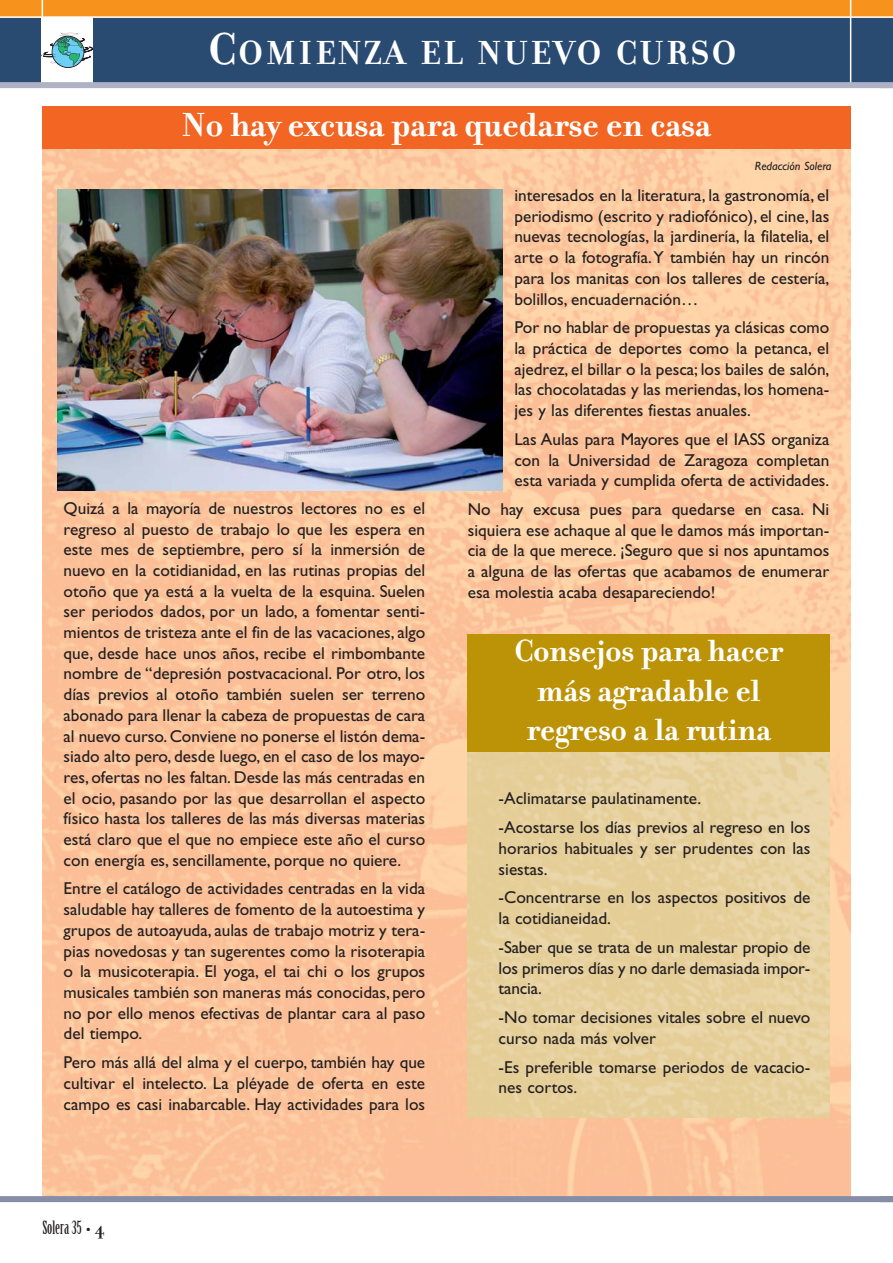
<style>
.page{position:relative;width:893px;height:1263px;background:#fff}
.page>*{position:absolute;margin:0;border:0;box-sizing:border-box;transform-origin:0 0}
.t1{font:700 36px "Filosofia";color:#fff}
.t2{font:700 36px "Filosofia";letter-spacing:.07em;color:#fff}
.t3{font:700 33px/39.6px "Filosofia";color:#fff;text-align:center}
.t4{font:18px "Birch";color:#231f20}
.t5{font:17.25px/20.7px "Gill Sans";color:#231f20;text-align:justify}
.t6{font:italic 12px "Gill Sans";color:#231f20}
.s1{font-size:48px}
.s2{font-family:"Filosofia";font-weight:700}
</style>
<div class="page">
<img style="left:42px;top:149px;width:808px;height:1047px">
<div style="left:42px;top:106px;width:808px;height:43px;background:#f26522"></div>
<div style="left:0;top:0;width:892px;height:85px;background:#294b72"></div>
<div style="left:0;top:0;width:892px;height:17px;background:#f7931d"></div>
<hr style="left:849px;top:0;width:2px;height:85px;background:#fff">
<div style="left:0;top:1196px;width:892px;height:6px;background:#858da7"></div>
<img style="left:468px;top:752px;width:361px;height:366px">
<div style="left:468px;top:634px;width:361px;height:118px;background:#bc9307"></div>
<img style="left:57px;top:190px;width:445px;height:300px">
<div style="left:42px;top:17px;width:51px;height:66px;background:#fff"></div>
<svg style="left:43px;top:33px;width:50px;height:35px"></svg>
<hr style="left:0;top:16px;width:892px;height:2px;background:#fff">
<hr style="left:42px;top:0;width:1px;height:85px;background:#fff">
<div style="left:0;top:82px;width:892px;height:6px;background:#aeb2c4"></div>
<h1 class="t2" style="left:208px;top:41px;width:529px"><span class="s1">C</span>OMIENZA EL NUEVO CURSO</h1>
<h1 class="t1" style="left:182px;top:112px;width:530px">No hay excusa para quedarse en casa</h1>
<p class="t6" style="left:755px;top:161px;width:78px">Redacción Solera</p>
<p class="t5" style="left:64px;top:500px;width:363px">Quizá a la mayoría de nuestros lectores no es el regreso al puesto de trabajo lo que les espera en este mes de septiembre, pero sí la inmersión de nuevo en la cotidianidad, en las rutinas propias del otoño que ya está a la vuelta de la esquina. Suelen ser periodos dados, por un lado, a fomentar senti&shy;mientos de tristeza ante el fin de las vacaciones, algo que, desde hace unos años, recibe el rimbombante nombre de “depresión postvacacional. Por otro, los días previos al otoño también suelen ser terreno abonado para llenar la cabeza de propuestas de cara al nuevo curso.Conviene no ponerse el listón dema&shy;siado alto pero, desde luego, en el caso de los mayo&shy;res, ofertas no les faltan. Desde las más centradas en el ocio, pasando por las que desarrollan el aspecto físico hasta los talleres de las más diversas materias está claro que el que no empiece este año el curso con energía es, sencillamente, porque no quiere.</p>
<p class="t5" style="left:64px;top:880px;width:363px">Entre el catálogo de actividades centradas en la vida saludable hay talleres de fomento de la autoestima y grupos de autoayuda, aulas de trabajo motriz y tera&shy;pias novedosas y tan sugerentes como la risoterapia o la musicoterapia. El yoga, el tai chi o los grupos musicales también son maneras más conocidas, pero no por ello menos efectivas de plantar cara al paso del tiempo.</p>
<p class="t5" style="left:64px;top:1054px;width:363px">Pero más allá del alma y el cuerpo, también hay que cultivar el intelecto. La pléyade de oferta en este campo es casi inabarcable. Hay actividades para los</p>
<p class="t4" style="left:42px;top:1220px;width:64px">Solera 35 <span class="s2">• 4</span></p>
<p class="t5" style="left:514px;top:187px;width:316px">interesados en la literatura, la gastronomía, el periodismo (escrito y radiofónico), el cine, las nuevas tecnologías, la jardinería, la filatelia, el arte o la fotografía.Y también hay un rincón para los manitas con los talleres de cestería, bolillos, encuadernación…</p>
<p class="t5" style="left:514px;top:319px;width:316px">Por no hablar de propuestas ya clásicas como la práctica de deportes como la petanca, el ajedrez, el billar o la pesca; los bailes de salón, las chocolatadas y las meriendas, los homena&shy;jes y las diferentes fiestas anuales.</p>
<p class="t5" style="left:514px;top:431px;width:316px">Las Aulas para Mayores que el IASS organiza con la Universidad de Zaragoza completan esta variada y cumplida oferta de actividades.</p>
<p class="t5" style="left:468px;top:501px;width:363px">No hay excusa pues para quedarse en casa. Ni siquiera ese achaque al que le damos más importan&shy;cia de la que merece. ¡Seguro que si nos apuntamos a alguna de las ofertas que acabamos de enumerar esa molestia acaba desapareciendo!</p>
<h2 class="t3" style="left:514px;top:635px;width:270px">Consejos para hacer más agradable el regreso a la rutina</h2>
<p class="t5" style="left:498px;top:786px;width:313px;line-height:28.8px">-Aclimatarse paulatinamente.<br>-Acostarse los días previos al regreso en los</p>
<p class="t5" style="left:498px;top:840px;width:313px">horarios habituales y ser prudentes con las siestas.</p>
<p class="t5" style="left:498px;top:889px;width:313px">-Concentrarse en los aspectos positivos de la cotidianeidad.</p>
<p class="t5" style="left:498px;top:939px;width:313px">-Saber que se trata de un malestar propio de los primeros días y no darle demasiada impor&shy;tancia.</p>
<p class="t5" style="left:498px;top:1009px;width:313px">-No tomar decisiones vitales sobre el nuevo curso nada más volver</p>
<p class="t5" style="left:498px;top:1058px;width:313px">-Es preferible tomarse periodos de vacacio&shy;nes cortos.</p>
</div>
